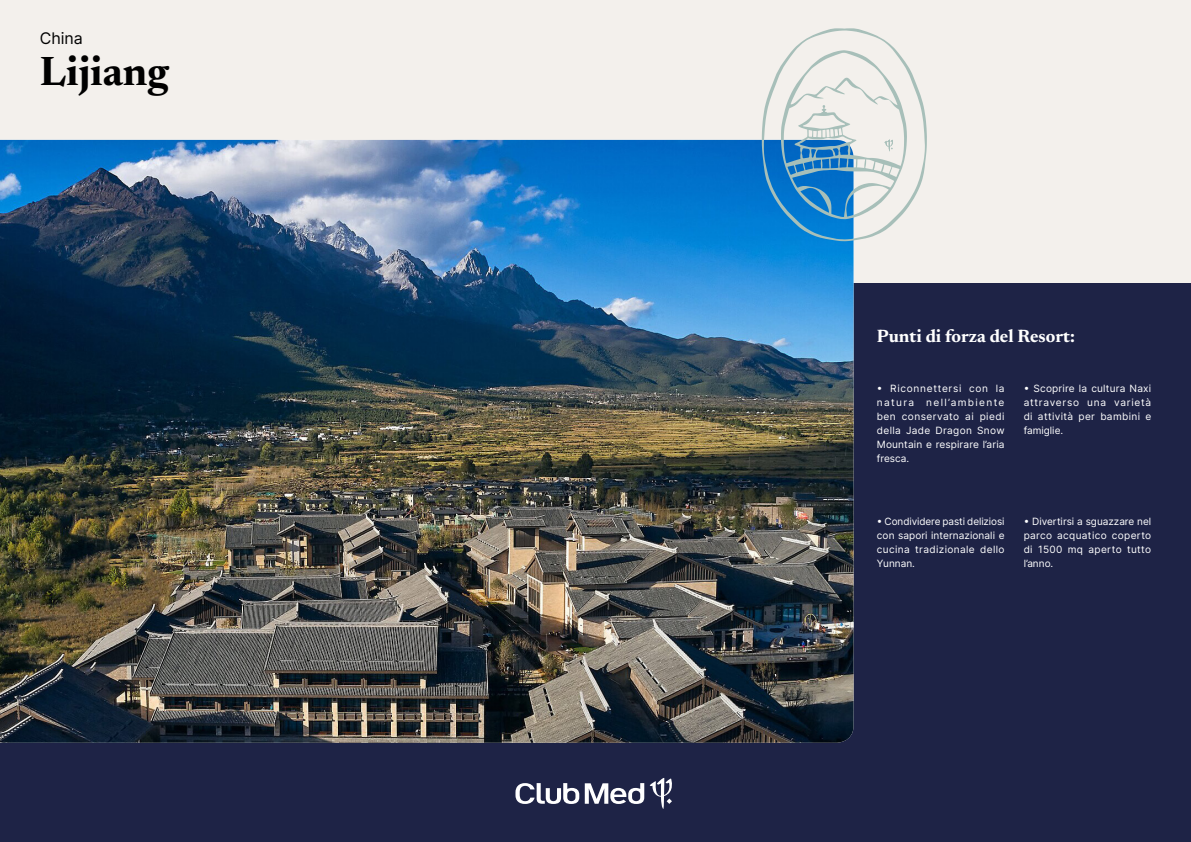
<style>
.page{position:relative;width:1191px;height:842px;background:#f3f0ec}
.page>*{position:absolute;margin:0;border:0;box-sizing:border-box;transform-origin:0 0}
.t1{font:700 41.5px "Newsreader 24 pt";color:#000}
.t2{font:700 18px "Newsreader 24 pt";color:#fff}
.t3{font:16px "Inter";color:#000}
.t4{font:10px/14px "Inter";letter-spacing:.035em;color:#fff;text-align:justify}
</style>
<div class="page">
<div style="left:0;top:283px;width:1191px;height:559px;background:#1e2346"></div>
<img style="left:0;top:140px;width:853px;height:603px">
<svg style="left:762px;top:28px;width:165px;height:213px"></svg>
<svg style="left:515px;top:778px;width:157px;height:31px"></svg>
<h3 class="t3" style="left:40px;top:26px;width:45px">China</h3>
<h1 class="t1" style="left:40px;top:41px;width:131px">Lijiang</h1>
<h2 class="t2" style="left:877px;top:323px;width:199px">Punti di forza del Resort:</h2>
<p class="t4" style="left:877px;top:381px;width:129px">• Riconnettersi con la natura nell’ambiente ben conservato ai piedi della Jade Dragon Snow Mountain e respirare l’aria fresca.</p>
<p class="t4" style="left:1023px;top:381px;width:129px">• Scoprire la cultura Naxi attraverso una varietà di attività per bambini e famiglie.</p>
<p class="t4" style="left:877px;top:514px;width:129px">• Condividere pasti deliziosi con sapori internazionali e cucina tradizionale dello Yunnan.</p>
<p class="t4" style="left:1023px;top:514px;width:129px">• Divertirsi a sguazzare nel parco acquatico coperto di 1500 mq aperto tutto l’anno.</p>
</div>
